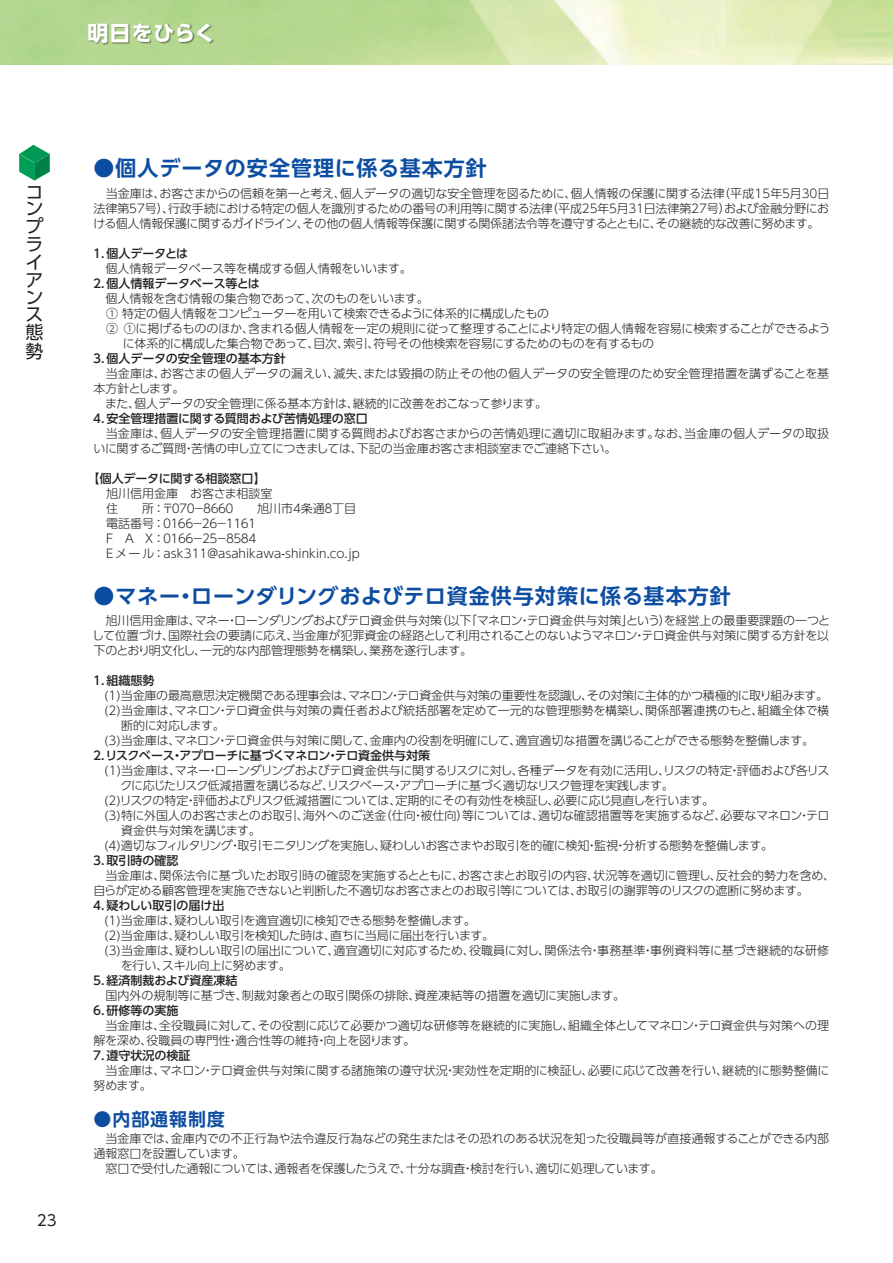
<style>
.page{position:relative;width:893px;height:1263px;background:#fff}
.page>*{position:absolute;margin:0;border:0;box-sizing:border-box;transform-origin:0 0}
.t1{font:700 21px "UD Shin Go Pro De";letter-spacing:.04em;color:#0d4da1}
.t2{font:700 21px "UD Shin Go Pr 6 N";letter-spacing:.045em;color:#fff}
.t3{font:18px/17.7px "UD Shin Go Pro";color:#231f20}
.t4{font:700 18px "UD Shin Go Pro De";letter-spacing:.05em;color:#0d4da1}
.t5{font:15px "UD Shin Go Pro";color:#231f20}
.t6{font:300 12px/15px "UD Shin Go Pro";letter-spacing:-.02em;color:#231f20}
.t7{font:300 12px/15px "UD Shin Go Pro";color:#231f20}
.t8{font:300 12px "UD Shin Go Pro";letter-spacing:.005em;color:#231f20}
.t9{font:500 12px "UD Shin Go Pro";color:#231f20}
.t10{font:300 12px "UD Shin Go Pro";letter-spacing:-.06em;color:#231f20}
.t11{font:500 12px "UD Shin Go Pro";letter-spacing:-.02em;color:#231f20}
</style>
<div class="page">
<img style="left:86px;top:21px;width:131px;height:30px">
<svg style="left:19px;top:145px;width:31px;height:35px"></svg>
<h1 class="t2" style="left:87px;top:16px;width:130px">明日をひらく</h1>
<h2 class="t3" style="left:26px;top:183px;width:20px">コンプライアンス態勢</h2>
<p class="t5" style="left:37px;top:1208px;width:21px">23</p>
<h1 class="t1" style="left:94px;top:151px;width:395px">●個人データの安全管理に係る基本方針</h1>
<p class="t6" style="left:93px;top:186px;width:738px;text-align:justify">　当金庫は、お客さまからの信頼を第一と考え、個人データの適切な安全管理を図るために、個人情報の保護に関する法律（平成15年５月30日法律第57号）、行政手続における特定の個人を識別するための番号の利用等に関する法律（平成25年５月31日法律第27号）および金融分野における個人情報保護に関するガイドライン、その他の個人情報等保護に関する関係諸法令等を遵守するとともに、その継続的な改善に努めます。</p>
<p class="t11" style="left:91px;top:244px;width:98px">１．個人データとは</p>
<p class="t6" style="left:94px;top:261px;width:320px">　個人情報データベース等を構成する個人情報をいいます。</p>
<p class="t9" style="left:91px;top:274px;width:170px">２．個人情報データベース等とは</p>
<p class="t6" style="left:94px;top:291px;width:337px">　個人情報を含む情報の集合物であって、次のものをいいます。</p>
<p class="t6" style="left:106px;top:306px;width:444px">① 特定の個人情報をコンピューターを用いて検索できるように体系的に構成したもの</p>
<p class="t6" style="left:106px;top:321px;width:725px">② ①に掲げるもののほか、含まれる個人情報を一定の規則に従って整理することにより特定の個人情報を容易に検索することができるよう</p>
<p class="t6" style="left:123px;top:336px;width:533px">に体系的に構成した集合物であって、目次、索引、符号その他検索を容易にするためのものを有するもの</p>
<p class="t9" style="left:91px;top:349px;width:196px">３．個人データの安全管理の基本方針</p>
<p class="t6" style="left:94px;top:366px;width:737px">　当金庫は、お客さまの個人データの漏えい、滅失、または毀損の防止その他の個人データの安全管理のため安全管理措置を講ずることを基本方針とします。<br>　また、個人データの安全管理に係る基本方針は、継続的に改善をおこなって参ります。</p>
<p class="t9" style="left:91px;top:409px;width:278px">４．安全管理措置に関する質問および苦情処理の窓口</p>
<p class="t6" style="left:94px;top:426px;width:737px">　当金庫は、個人データの安全管理措置に関する質問およびお客さまからの苦情処理に適切に取組みます。なお、当金庫の個人データの取扱いに関するご質問・苦情の申し立てにつきましては、下記の当金庫お客さま相談室までご連絡下さい。</p>
<p class="t9" style="left:88px;top:469px;width:180px">【個人データに関する相談窓口】</p>
<p class="t7" style="left:104px;top:486px;width:257px">旭川信用金庫　お客さま相談室<br>住　　所：〒０７０－８６６０　　旭川市４条通８丁目電話番号：０１６６－２６－１１６１<br>Ｆ　Ａ　Ｘ：０１６６－２５－８５８４<br>Ｅメール：ask311@asahikawa-shinkin.co.jp</p>
<h1 class="t1" style="left:94px;top:579px;width:639px">●マネー・ローンダリングおよびテロ資金供与対策に係る基本方針</h1>
<p class="t6" style="left:92px;top:613px;width:739px;text-align:justify">　旭川信用金庫は、マネー・ローンダリングおよびテロ資金供与対策（以下「マネロン・テロ資金供与対策」という）を経営上の最重要課題の一つとして位置づけ、国際社会の要請に応え、当金庫が犯罪資金の経路として利用されることのないようマネロン・テロ資金供与対策に関する方針を以下のとおり明文化し、一元的な内部管理態勢を構築し、業務を遂行します。</p>
<p class="t9" style="left:91px;top:671px;width:65px">１．組織態勢</p>
<p class="t6" style="left:104px;top:688px;width:725px">(1)当金庫の最高意思決定機関である理事会は、マネロン・テロ資金供与対策の重要性を認識し、その対策に主体的かつ積極的に取り組みます。</p>
<p class="t8" style="left:104px;top:701px;width:727px">(2)当金庫は、マネロン・テロ資金供与対策の責任者および統括部署を定めて一元的な管理態勢を構築し、関係部署連携のもと、組織全体で横</p>
<p class="t6" style="left:121px;top:718px;width:105px">断的に対応します。</p>
<p class="t6" style="left:104px;top:733px;width:711px">(3)当金庫は、マネロン・テロ資金供与対策に関して、金庫内の役割を明確にして、適宜適切な措置を講じることができる態勢を整備します。</p>
<p class="t11" style="left:91px;top:746px;width:340px">２．リスクベース・アプローチに基づくマネロン・テロ資金供与対策</p>
<p class="t6" style="left:104px;top:763px;width:727px">(1)当金庫は、マネー・ローンダリングおよびテロ資金供与に関するリスクに対し、各種データを有効に活用し、リスクの特定・評価および各リス</p>
<p class="t10" style="left:120px;top:776px;width:555px">クに応じたリスク低減措置を講じるなど、リスクベース・アプローチに基づく適切なリスク管理を実践します。</p>
<p class="t6" style="left:104px;top:793px;width:612px">(2)リスクの特定・評価およびリスク低減措置については、定期的にその有効性を検証し、必要に応じ見直しを行います。</p>
<p class="t6" style="left:104px;top:808px;width:727px">(3)特に外国人のお客さまとのお取引、海外へのご送金（仕向・被仕向）等については、適切な確認措置等を実施するなど、必要なマネロン・テロ</p>
<p class="t6" style="left:121px;top:823px;width:141px">資金供与対策を講じます。</p>
<p class="t6" style="left:104px;top:838px;width:670px">(4)適切なフィルタリング・取引モニタリングを実施し、疑わしいお客さまやお取引を的確に検知・監視・分析する態勢を整備します。</p>
<p class="t9" style="left:91px;top:851px;width:89px">３．取引時の確認</p>
<p class="t6" style="left:93px;top:868px;width:743px">　当金庫は、関係法令に基づいたお取引時の確認を実施するとともに、お客さまとお取引の内容、状況等を適切に管理し、反社会的勢力を含め、自らが定める顧客管理を実施できないと判断した不適切なお客さまとのお取引等については、お取引の謝罪等のリスクの遮断に努めます。</p>
<p class="t9" style="left:91px;top:896px;width:135px">４．疑わしい取引の届け出</p>
<p class="t6" style="left:104px;top:913px;width:373px">(1)当金庫は、疑わしい取引を適宜適切に検知できる態勢を整備します。</p>
<p class="t6" style="left:104px;top:928px;width:391px">(2)当金庫は、疑わしい取引を検知した時は、直ちに当局に届出を行います。</p>
<p class="t8" style="left:104px;top:941px;width:726px">(3)当金庫は、疑わしい取引の届出について、適宜適切に対応するため、役職員に対し、関係法令・事務基準・事例資料等に基づき継続的な研修</p>
<p class="t6" style="left:121px;top:958px;width:172px">を行い、スキル向上に努めます。</p>
<p class="t9" style="left:91px;top:971px;width:148px">５．経済制裁および資産凍結</p>
<p class="t7" style="left:94px;top:988px;width:533px">　国内外の規制等に基づき、制裁対象者との取引関係の排除、資産凍結等の措置を適切に実施します。</p>
<p class="t9" style="left:91px;top:1001px;width:89px">６．研修等の実施</p>
<p class="t7" style="left:94px;top:1018px;width:737px">　当金庫は、全役職員に対して、その役割に応じて必要かつ適切な研修等を継続的に実施し、組織全体としてマネロン・テロ資金供与対策への理解を深め、役職員の専門性・適合性等の維持・向上を図ります。</p>
<p class="t9" style="left:91px;top:1046px;width:101px">７．遵守状況の検証</p>
<p class="t6" style="left:94px;top:1063px;width:737px">　当金庫は、マネロン・テロ資金供与対策に関する諸施策の遵守状況・実効性を定期的に検証し、必要に応じて改善を行い、継続的に態勢整備に努めます。</p>
<h2 class="t4" style="left:94px;top:1104px;width:133px">●内部通報制度</h2>
<p class="t6" style="left:94px;top:1130px;width:737px">　当金庫では、金庫内での不正行為や法令違反行為などの発生またはその恐れのある状況を知った役職員等が直接通報することができる内部通報窓口を設置しています。<br>　窓口で受付した通報については、通報者を保護したうえで、十分な調査・検討を行い、適切に処理しています。</p>
</div>
